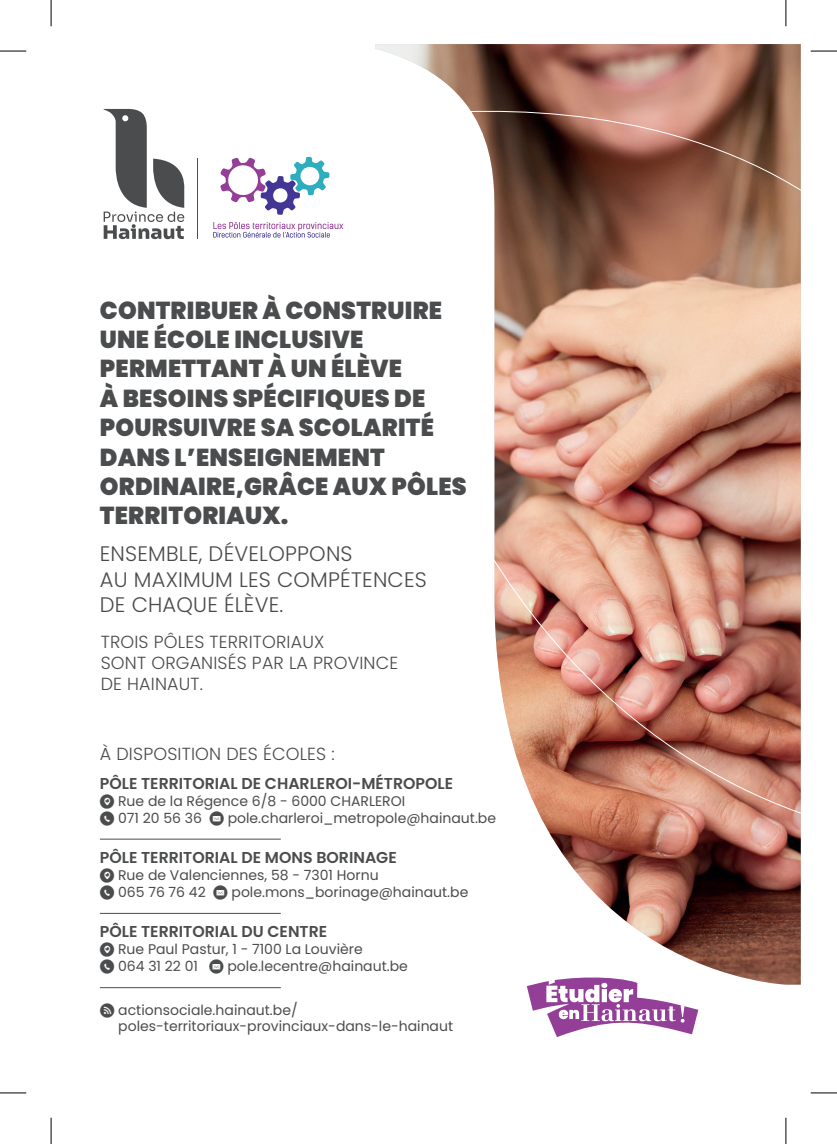
<style>
.page{position:relative;width:837px;height:1144px;background:#fff}
.page>*{position:absolute;margin:0;border:0;box-sizing:border-box;transform-origin:0 0}
.t1{font:900 24.5px/29.4px "Poppins";letter-spacing:.01em;color:#4b4c4d}
.t2{font:300 21px/25.2px "Poppins";letter-spacing:.01em;color:#494a4b}
.t3{font:300 17.5px/21.2px "Poppins";letter-spacing:.01em;color:#494a4b}
.t4{font:600 15.75px "Poppins";color:#4b4c4d}
.t5{font:14px/16.8px "Poppins";color:#4b4c4d}
.s1{font-family:"Social Media Circled"}
</style>
<div class="page">
<img style="left:687px;top:958px;width:113px;height:26px">
<img style="left:343px;top:44px;width:457px;height:914px">
<svg style="left:526px;top:975px;width:172px;height:62px"></svg>
<svg style="left:104px;top:109px;width:80px;height:130px"></svg>
<hr style="left:197px;top:159px;width:1px;height:80px;background:#4b4c4d">
<svg style="left:220px;top:157px;width:109px;height:58px"></svg>
<svg style="left:213px;top:222px;width:130px;height:16px"></svg>
<hr style="left:100px;top:839px;width:181px;height:1px;background:#4b4c4d">
<hr style="left:100px;top:913px;width:181px;height:1px;background:#4b4c4d">
<hr style="left:100px;top:987px;width:181px;height:1px;background:#4b4c4d">
<svg style="left:0;top:51px;width:26px;height:1px"></svg>
<svg style="left:810px;top:51px;width:26px;height:1px"></svg>
<svg style="left:0;top:1092px;width:26px;height:1px"></svg>
<svg style="left:810px;top:1092px;width:26px;height:1px"></svg>
<svg style="left:51px;top:0;width:1px;height:26px"></svg>
<svg style="left:51px;top:1118px;width:1px;height:26px"></svg>
<svg style="left:785px;top:0;width:1px;height:26px"></svg>
<svg style="left:785px;top:1118px;width:1px;height:26px"></svg>
<h1 class="t1" style="left:100px;top:295px;width:368px">CONTRIBUER À CONSTRUIRE<br>UNE ÉCOLE INCLUSIVE<br>PERMETTANT À UN ÉLÈVE<br>À BESOINS SPÉCIFIQUES DE<br>POURSUIVRE SA SCOLARITÉ<br>DANS L’ENSEIGNEMENT<br>ORDINAIRE,GRÂCE AUX PÔLES<br>TERRITORIAUX.</h1>
<h2 class="t2" style="left:100px;top:541px;width:328px">ENSEMBLE, DÉVELOPPONS<br>AU MAXIMUM LES COMPÉTENCES<br>DE CHAQUE ÉLÈVE.</h2>
<p class="t3" style="left:101px;top:631px;width:299px">TROIS PÔLES TERRITORIAUX<br>SONT ORGANISÉS PAR LA PROVINCE<br>DE HAINAUT.</p>
<p class="t3" style="left:100px;top:743px;width:236px">À DISPOSITION DES ÉCOLES :</p>
<p class="t4" style="left:100px;top:774px;width:354px">PÔLE TERRITORIAL DE CHARLEROI-MÉTROPOLE</p>
<p class="t5" style="left:100px;top:792px;width:397px"><span class="s1">O</span> Rue de la Régence 6/8 - 6000 CHARLEROI<br><span class="s1">M</span> 071 20 56 36 <span class="s1">K</span> pole.charleroi_metropole@hainaut.be</p>
<p class="t4" style="left:100px;top:848px;width:298px">PÔLE TERRITORIAL DE MONS BORINAGE</p>
<p class="t5" style="left:100px;top:867px;width:370px"><span class="s1">O</span> Rue de Valenciennes, 58 - 7301 Hornu<br><span class="s1">M</span> 065 76 76 42 <span class="s1">K</span> pole.mons_borinage@hainaut.be</p>
<p class="t4" style="left:100px;top:923px;width:229px">PÔLE TERRITORIAL DU CENTRE</p>
<p class="t5" style="left:100px;top:941px;width:309px"><span class="s1">O</span> Rue Paul Pastur, 1 - 7100 La Louvière<br><span class="s1">M</span> 064 31 22 01 <span class="s1">K</span> pole.lecentre@hainaut.be</p>
<p class="t5" style="left:118px;top:1001px;width:336px;text-indent:-18px"><span class="s1">Z</span> actionsociale.hainaut.be/ poles-territoriaux-provinciaux-dans-le-hainaut</p>
</div>
